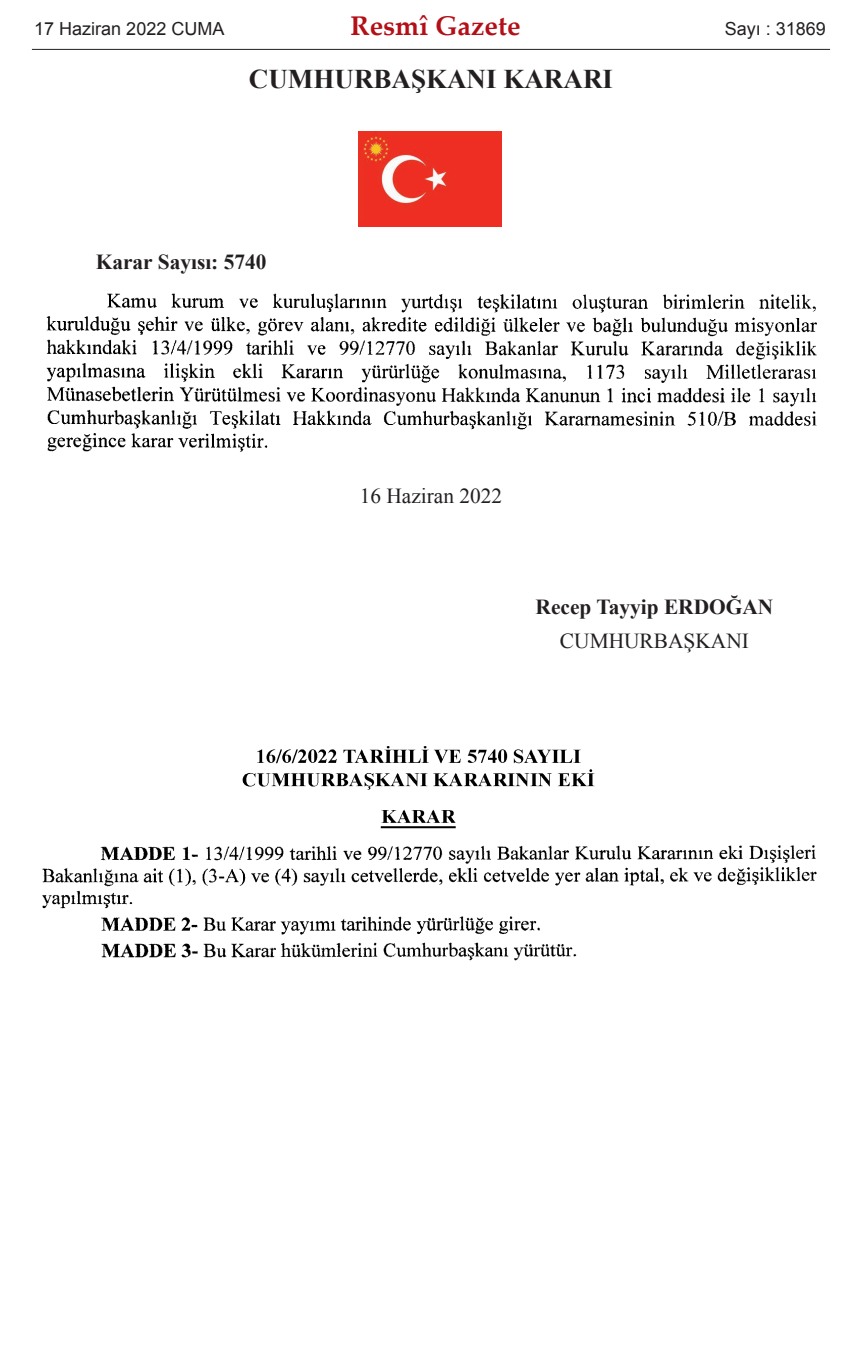
<style>
.page{position:relative;width:862px;height:1353px;background:#fff}
.page>*{position:absolute;margin:0;border:0;box-sizing:border-box;transform-origin:0 0}
.t1{font:700 27px "Times New Roman";color:#231f20}
.t2{font:700 27px "Palatino Linotype";color:#b40e16}
.t3{font:700 21.38px "Times New Roman";color:#231f20}
.t4{font:21.38px "Times New Roman";color:#231f20}
.t5{font:18px "Arial";color:#231f20}
</style>
<div class="page">
<img style="left:358px;top:131px;width:143px;height:96px">
<img style="left:46px;top:293px;width:771px;height:159px">
<img style="left:42px;top:746px;width:775px;height:215px">
<hr style="left:32px;top:49px;width:797px;height:1px;background:#231f20">
<p class="t5" style="left:34px;top:18px;width:192px">17 Haziran 2022 CUMA</p>
<p class="t2" style="left:350px;top:15px;width:171px">Resmî Gazete</p>
<p class="t5" style="left:724px;top:18px;width:103px">Sayı : 31869</p>
<p class="t1" style="left:249px;top:64px;width:365px">CUMHURBAŞKANI KARARI</p>
<p class="t3" style="left:96px;top:250px;width:172px">Karar Sayısı: 5740</p>
<p class="t4" style="left:359px;top:484px;width:144px">16 Haziran 2022</p>
<p class="t3" style="left:535px;top:595px;width:239px">Recep Tayyip ERDOĞAN</p>
<p class="t4" style="left:559px;top:628px;width:190px">CUMHURBAŞKANI</p>
</div>
